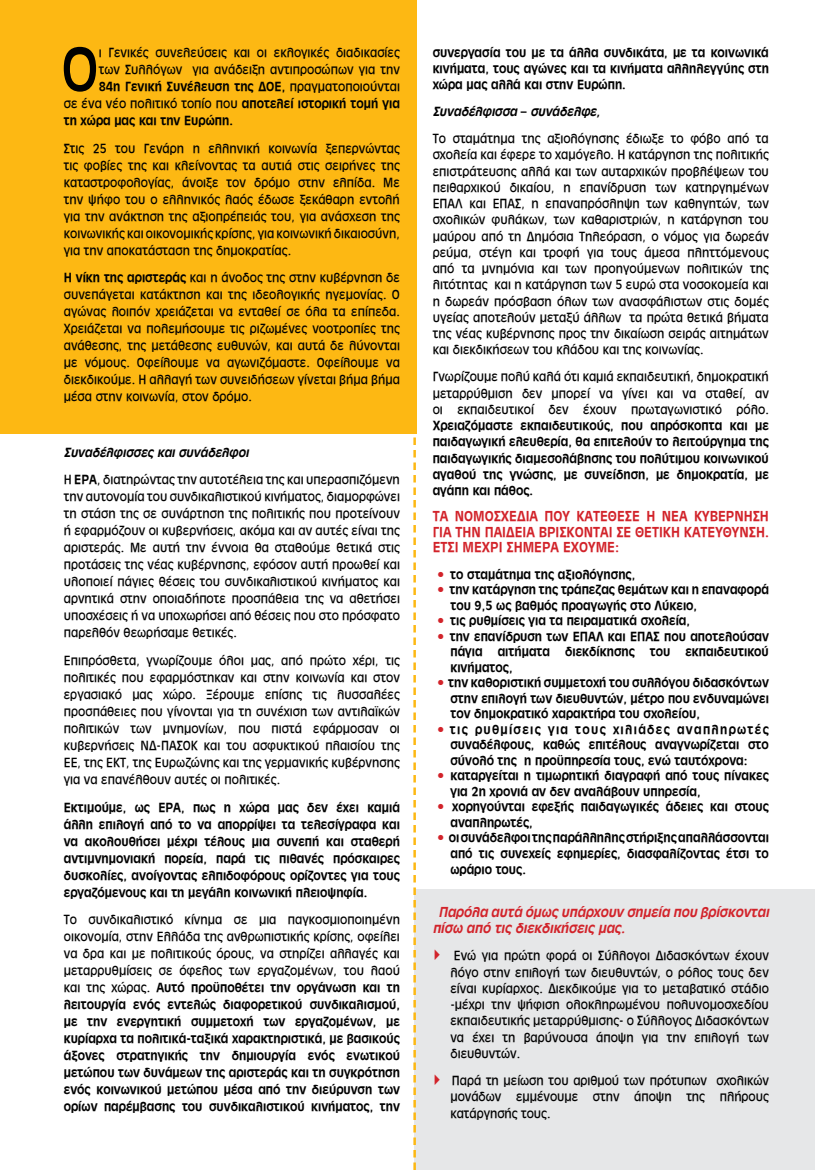
<style>
.page{position:relative;width:815px;height:1170px;background:#fff}
.page>*{position:absolute;margin:0;border:0;box-sizing:border-box;transform-origin:0 0}
.t1{font:64.75px "UB Antique Olive";color:#000;scale:.95 1}
.t2{font:15px "UB Antique Olive Bold";color:#d2232a;scale:.95 1}
.t3{font:italic 15px/16.2px "UB Antique Olive Bold";color:#d2232a;scale:.95 1}
.t4{font:13.75px/17px "UB Antique Olive";color:#000;text-align:justify;scale:.95 1}
.t5{font:13.75px/17px "UB Antique Olive Bold";color:#000;text-align:justify;scale:.95 1}
.t6{font:italic 13.75px "UB Antique Olive Bold";color:#000;scale:.95 1}
.s1{font-family:"UB Antique Olive"}
.s2{font-family:"UB Antique Olive Bold"}
.s3{font-family:"UB Antique Olive";color:#d2232a}
.s4{font-family:"PF Din Text Pro";font-size:15px;color:#d2232a}
</style>
<div class="page">
<div style="left:415px;top:889px;width:400px;height:280px;background:#e6e7e8"></div>
<div style="left:0;top:0;width:417px;height:433px;background:#fdb813"></div>
<svg style="left:413px;top:433px;width:3px;height:736px"></svg>
<h1 class="t1" style="left:61px;top:37px;width:41px">Ο</h1>
<p class="t4" style="left:99px;top:44px;width:319px">ι Γενικές συνελεύσεις και οι εκλογικές διαδικασίες των Συλλόγων για ανάδειξη αντιπροσώπων για την</p>
<p class="t5" style="left:99px;top:78px;width:319px">84η Γενική Συνέλευση της ΔΟΕ, <span class="s1">πραγματοποιούνται</span></p>
<p class="t4" style="left:64px;top:95px;width:355px">σε ένα νέο πολιτικό τοπίο που <span class="s2">αποτελεί ιστορική τομή για</span></p>
<p class="t5" style="left:64px;top:112px;width:180px">τη χώρα μας και την Ευρώπη.</p>
<p class="t4" style="left:64px;top:140px;width:355px">Στις 25 του Γενάρη η ελληνική κοινωνία ξεπερνώντας τις φοβίες της και κλείνοντας τα αυτιά στις σειρήνες της καταστροφολογίας, άνοιξε τον δρόμο στην ελπίδα. Με την ψήφο του ο ελληνικός λαός έδωσε ξεκάθαρη εντολή για την ανάκτηση της αξιοπρέπειάς του, για ανάσχεση της κοινωνικής και οικονομικής κρίσης, για κοινωνική δικαιοσύνη, για την αποκατάσταση της δημοκρατίας.</p>
<p class="t4" style="left:64px;top:269px;width:355px"><span class="s2">Η νίκη της αριστεράς</span> και η άνοδος της στην κυβέρνηση δε συνεπάγεται κατάκτηση και της ιδεολογικής ηγεμονίας. Ο αγώνας λοιπόν χρειάζεται να ενταθεί σε όλα τα επίπεδα.<br>Χρειάζεται να πολεμήσουμε τις ριζωμένες νοοτροπίες της ανάθεσης, της μετάθεσης ευθυνών, και αυτά δε λύνονται με νόμους. Οφείλουμε να αγωνιζόμαστε. Οφείλουμε να διεκδικούμε. Η αλλαγή των συνειδήσεων γίνεται βήμα βήμα μέσα στην κοινωνία, στον δρόμο.</p>
<p class="t6" style="left:64px;top:445px;width:196px">Συναδέλφισσες και συνάδελφοι</p>
<p class="t4" style="left:64px;top:471px;width:355px">Η <span class="s2">ΕΡΑ</span>, διατηρώντας την αυτοτέλεια της και υπερασπιζόμενη την αυτονομία του συνδικαλιστικού κινήματος, διαμορφώνει τη στάση της σε συνάρτηση της πολιτικής που προτείνουν ή εφαρμόζουν οι κυβερνήσεις, ακόμα και αν αυτές είναι της αριστεράς. Με αυτή την έννοια θα σταθούμε θετικά στις προτάσεις της νέας κυβέρνησης, εφόσον αυτή προωθεί και υλοποιεί πάγιες θέσεις του συνδικαλιστικού κινήματος και αρνητικά στην οποιαδήποτε προσπάθεια της να αθετήσει υποσχέσεις ή να υποχωρήσει από θέσεις που στο πρόσφατο παρελθόν θεωρήσαμε θετικές.</p>
<p class="t4" style="left:64px;top:652px;width:355px">Επιπρόσθετα, γνωρίζουμε όλοι μας, από πρώτο χέρι, τις πολιτικές που εφαρμόστηκαν και στην κοινωνία και στον εργασιακό μας χώρο. Ξέρουμε επίσης τις λυσσαλέες προσπάθειες που γίνονται για τη συνέχιση των αντιλαϊκών πολιτικών των μνημονίων, που πιστά εφάρμοσαν οι κυβερνήσεις ΝΔ-ΠΑΣΟΚ και του ασφυκτικού πλαισίου της ΕΕ, της ΕΚΤ, της Ευρωζώνης και της γερμανικής κυβέρνησης για να επανέλθουν αυτές οι πολιτικές.</p>
<p class="t5" style="left:64px;top:798px;width:355px">Εκτιμούμε, ως ΕΡΑ, πως η χώρα μας δεν έχει καμιά άλλη επιλογή από το να απορρίψει τα τελεσίγραφα και να ακολουθήσει μέχρι τέλους μια συνεπή και σταθερή αντιμνημονιακή πορεία, παρά τις πιθανές πρόσκαιρες δυσκολίες, ανοίγοντας ελπιδοφόρους ορίζοντες για τους εργαζόμενους και τη μεγάλη κοινωνική πλειοψηφία.</p>
<p class="t4" style="left:64px;top:911px;width:355px">Το συνδικαλιστικό κίνημα σε μια παγκοσμιοποιημένη οικονομία, στην Ελλάδα της ανθρωπιστικής κρίσης, οφείλει να δρα και με πολιτικούς όρους, να στηρίζει αλλαγές και μεταρρυθμίσεις σε όφελος των εργαζομένων, του λαού</p>
<p class="t5" style="left:64px;top:979px;width:355px"><span class="s1">και της χώρας.</span> Αυτό προϋποθέτει την οργάνωση και τη λειτουργία ενός εντελώς διαφορετικού συνδικαλισμού, με την ενεργητική συμμετοχή των εργαζομένων, με κυρίαρχα τα πολιτικά-ταξικά χαρακτηριστικά, με βασικούς άξονες στρατηγικής την δημιουργία ενός ενωτικού μετώπου των δυνάμεων της αριστεράς και τη συγκρότηση ενός κοινωνικού μετώπου μέσα από την διεύρυνση των ορίων παρέμβασης του συνδικαλιστικού κινήματος, την</p>
<p class="t5" style="left:433px;top:44px;width:355px;line-height:16.2px">συνεργασία του με τα άλλα συνδικάτα, με τα κοινωνικά κινήματα, τους αγώνες και τα κινήματα αλληλεγγύης στη χώρα μας αλλά και στην Ευρώπη.</p>
<p class="t6" style="left:433px;top:104px;width:178px">Συναδέλφισσα – συνάδελφε,</p>
<p class="t4" style="left:433px;top:130px;width:355px;line-height:16.2px">Το σταμάτημα της αξιολόγησης έδιωξε το φόβο από τα σχολεία και έφερε το χαμόγελο. Η κατάργηση της πολιτικής επιστράτευσης αλλά και των αυταρχικών προβλέψεων του πειθαρχικού δικαίου, η επανίδρυση των κατηργημένων ΕΠΑΛ και ΕΠΑΣ, η επαναπρόσληψη των καθηγητών, των σχολικών φυλάκων, των καθαριστριών, η κατάργηση του μαύρου από τη Δημόσια Τηλεόραση, ο νόμος για δωρεάν ρεύμα, στέγη και τροφή για τους άμεσα πληττόμενους από τα μνημόνια και των προηγούμενων πολιτικών της λιτότητας και η κατάργηση των 5 ευρώ στα νοσοκομεία και η δωρεάν πρόσβαση όλων των ανασφάλιστων στις δομές υγείας αποτελούν μεταξύ άλλων τα πρώτα θετικά βήματα της νέας κυβέρνησης προς την δικαίωση σειράς αιτημάτων και διεκδικήσεων του κλάδου και της κοινωνίας.</p>
<p class="t4" style="left:433px;top:369px;width:355px;line-height:16.2px">Γνωρίζουμε πολύ καλά ότι καμιά εκπαιδευτική, δημοκρατική μεταρρύθμιση δεν μπορεί να γίνει και να σταθεί, αν οι εκπαιδευτικοί δεν έχουν πρωταγωνιστικό ρόλο.</p>
<p class="t5" style="left:433px;top:417px;width:355px;line-height:16.2px">Χρειαζόμαστε εκπαιδευτικούς, που απρόσκοπτα και με παιδαγωγική ελευθερία, θα επιτελούν το λειτούργημα της παιδαγωγικής διαμεσολάβησης του πολύτιμου κοινωνικού αγαθού της γνώσης, με συνείδηση, με δημοκρατία, με αγάπη και πάθος.</p>
<p class="t2" style="left:433px;top:508px;width:65px">Τα νομοσχέδ</p>
<p class="t2" style="left:526px;top:508px;width:105px">ια που κατέθεσε</p>
<p class="t2" style="left:646px;top:508px;width:112px">η νέα κυβέρνηση</p>
<p class="t2" style="left:433px;top:524px;width:86px">γιατη ν παιδεία</p>
<p class="t2" style="left:539px;top:524px;width:171px">βρίσκονται σε θετική κατεύ</p>
<p class="t2" style="left:723px;top:524px;width:50px">θυνση .</p>
<p class="t2" style="left:433px;top:539px;width:117px">Έτσι μέχρι σήμερα</p>
<p class="t2" style="left:563px;top:539px;width:61px">έχουμε:</p>
<p class="t5" style="left:436px;top:565px;width:211px"><span class="s3">•</span> το σταμάτημα της αξιολόγησης,</p>
<p class="t5" style="left:450px;top:582px;width:337px;line-height:15.5px;text-indent:-14px"><span class="s3">•</span> την κατάργηση της τράπεζας θεμάτων και η επαναφορά του 9,5 ως βαθμός προαγωγής στο Λύκειο,</p>
<p class="t5" style="left:436px;top:612px;width:269px"><span class="s3">•</span> τις ρυθμίσεις για τα πειραματικά σχολεία,</p>
<p class="t5" style="left:450px;top:628px;width:337px;line-height:15.5px;text-indent:-14px"><span class="s3">•</span> την επανίδρυση των ΕΠΑΛ και ΕΠΑΣ που αποτελούσαν πάγια αιτήματα διεκδίκησης του εκπαιδευτικού κινήματος,</p>
<p class="t5" style="left:450px;top:675px;width:337px;line-height:15.5px;text-indent:-14px"><span class="s3">•</span> την καθοριστική συμμετοχή του συλλόγου διδασκόντων στην επιλογή των διευθυντών, μέτρο που ενδυναμώνει τον δημοκρατικό χαρακτήρα του σχολείου,</p>
<p class="t5" style="left:450px;top:721px;width:337px;line-height:15.5px;text-indent:-14px"><span class="s3">•</span> τις ρυθμίσεις για τους χιλιάδες αναπληρωτές συναδέλφους, καθώς επιτέλους αναγνωρίζεται στο σύνολό της η προϋπηρεσία τους, ενώ ταυτόχρονα:</p>
<p class="t5" style="left:450px;top:768px;width:337px;line-height:15.5px;text-indent:-14px"><span class="s3">•</span> καταργείται η τιμωρητική διαγραφή από τους πίνακες για 2η χρονιά αν δεν αναλάβουν υπηρεσία,</p>
<p class="t5" style="left:450px;top:799px;width:337px;line-height:15.5px;text-indent:-14px"><span class="s3">•</span> χορηγούνται εφεξής παιδαγωγικές άδειες και στους αναπληρωτές,</p>
<p class="t5" style="left:450px;top:829px;width:337px;line-height:15.9px;text-indent:-14px"><span class="s3">•</span> οι συνάδελφοι της παράλληλης στήριξης απαλλάσσονται από τις συνεχείς εφημερίες, διασφαλίζοντας έτσι το ωράριο τους.</p>
<p class="t3" style="left:433px;top:904px;width:355px;text-indent:6px">Παρόλα αυτά όμως υπάρχουν σημεία που βρίσκονται πίσω από τις διεκδικήσεις μας.</p>
<p class="t4" style="left:450px;top:947px;width:337px;line-height:16.2px;text-indent:-18px"><span class="s4">▶</span> Ενώ για πρώτη φορά οι Σύλλογοι Διδασκόντων έχουν λόγο στην επιλογή των διευθυντών, ο ρόλος τους δεν είναι κυρίαρχος. Διεκδικούμε για το μεταβατικό στάδιο -μέχρι την ψήφιση ολοκληρωμένου πολυνομοσχεδίου εκπαιδευτικής μεταρρύθμισης- ο Σύλλογος Διδασκόντων να έχει τη βαρύνουσα άποψη για την επιλογή των διευθυντών.</p>
<p class="t4" style="left:450px;top:1072px;width:337px;line-height:16.6px;text-indent:-18px"><span class="s4">▶</span> Παρά τη μείωση του αριθμού των πρότυπων σχολικών μονάδων εμμένουμε στην άποψη της πλήρους κατάργησής τους.</p>
</div>
